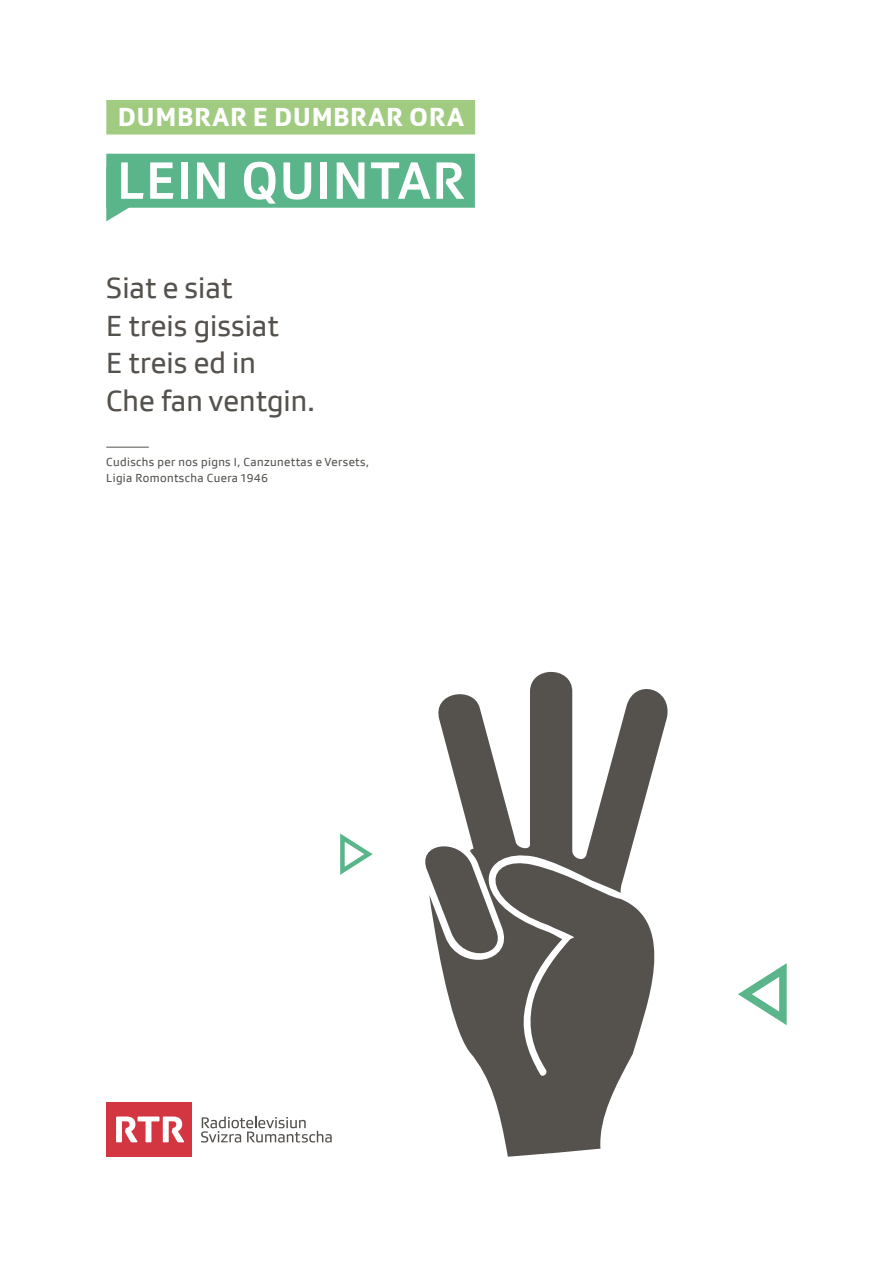
<style>
.page{position:relative;width:893px;height:1263px;background:#fff}
.page>*{position:absolute;margin:0;border:0;box-sizing:border-box;transform-origin:0 0}
.t1{font:500 54px "SRGSSR Type";letter-spacing:.02em;color:#fff}
.t2{font:30px/37.5px "SRGSSR Type";color:#55524e}
.t3{font:700 27px "SRGSSR Type";letter-spacing:.02em;color:#fff}
.t4{font:12px/16.5px "SRGSSR Type";letter-spacing:.03em;color:#55524e}
</style>
<div class="page">
<svg style="left:438px;top:672px;width:230px;height:485px;fill:#55524e"></svg>
<svg style="left:425px;top:836px;width:83px;height:127px"></svg>
<svg style="left:340px;top:833px;width:33px;height:42px"></svg>
<svg style="left:738px;top:963px;width:49px;height:62px"></svg>
<svg style="left:106px;top:208px;width:23px;height:13px"></svg>
<div style="left:106px;top:1102px;width:86px;height:55px;background:#d33641"></div>
<svg style="left:116px;top:1116px;width:69px;height:26px"></svg>
<svg style="left:201px;top:1116px;width:131px;height:26px"></svg>
<hr style="left:106px;top:447px;width:43px;height:1px;background:#55524e">
<div style="left:106px;top:100px;width:369px;height:35px;background:#a0cb80"></div>
<div style="left:106px;top:154px;width:369px;height:54px;background:#5ab58a"></div>
<h3 class="t3" style="left:118px;top:101px;width:348px">DUMBRAR E DUMBRAR ORA</h3>
<h1 class="t1" style="left:117px;top:149px;width:350px">LEIN QUINTAR</h1>
<h2 class="t2" style="left:106px;top:269px;width:210px">Siat e siat<br>E treis gissiat<br>E treis ed in<br>Che fan ventgin.</h2>
<p class="t4" style="left:106px;top:453px;width:264px">Cudischs per nos pigns I, Canzunettas e Versets,<br>Ligia Romontscha Cuera 1946</p>
</div>
